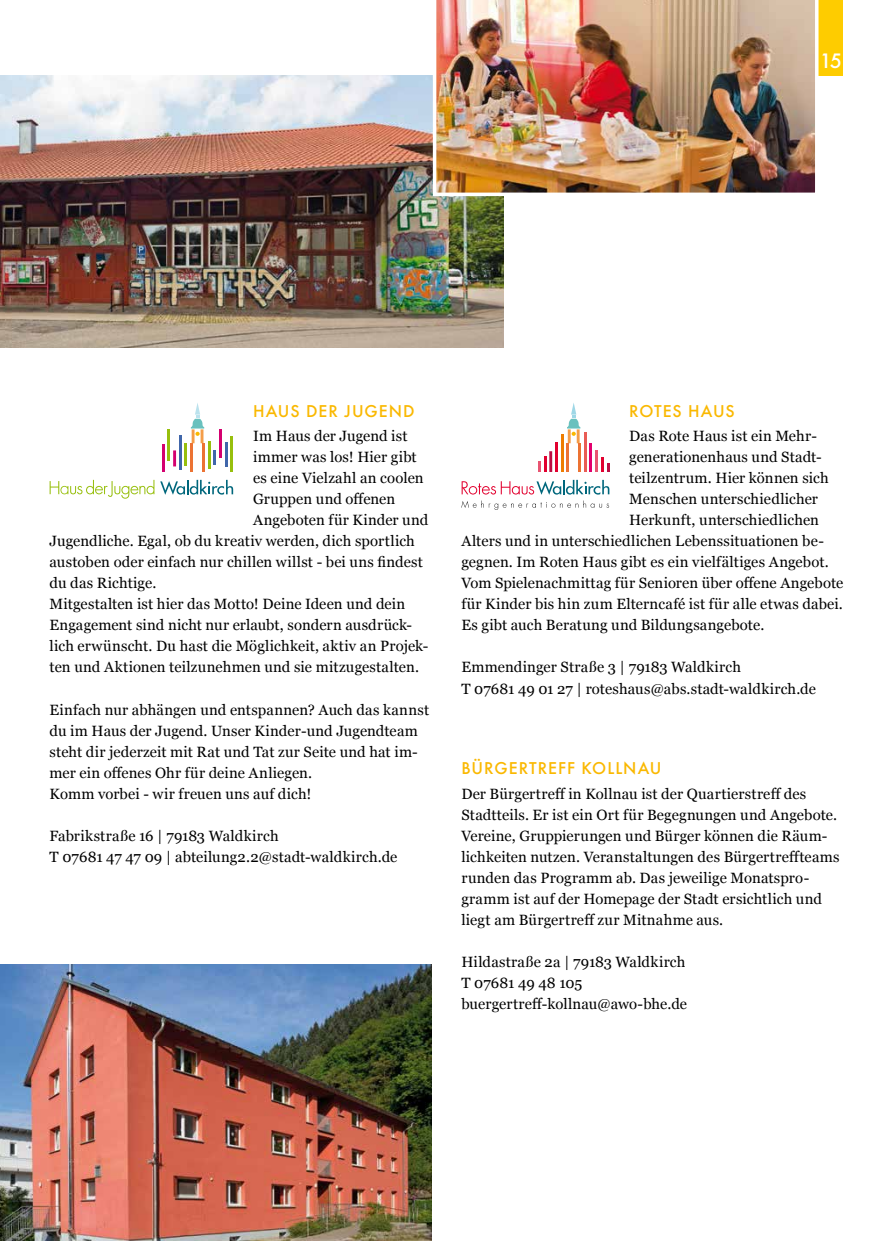
<style>
.page{position:relative;width:893px;height:1241px;background:#fff}
.page>*{position:absolute;margin:0;border:0;box-sizing:border-box;transform-origin:0 0}
.t1{font:500 19.25px "Futura";color:#fff}
.t2{font:500 15.75px "Futura";letter-spacing:.065em;color:#fab800}
.t3{font:14.88px/21px "Georgia";letter-spacing:.01em;color:#000}
</style>
<div class="page">
<img style="left:0;top:964px;width:432px;height:276px">
<div style="left:819px;top:0;width:24px;height:76px;background:#fecc00"></div>
<hr style="left:184px;top:443px;width:3px;height:22px;background:#97bf0d">
<hr style="left:179px;top:435px;width:3px;height:34px;background:#4066aa">
<hr style="left:173px;top:450px;width:3px;height:16px;background:#d4006f">
<hr style="left:167px;top:429px;width:3px;height:32px;background:#97bf0d">
<hr style="left:162px;top:444px;width:3px;height:28px;background:#d4006f">
<hr style="left:230px;top:436px;width:3px;height:36px;background:#97bf0d">
<hr style="left:225px;top:442px;width:3px;height:25px;background:#4066aa">
<hr style="left:219px;top:429px;width:3px;height:29px;background:#d4006f">
<hr style="left:213px;top:450px;width:3px;height:14px;background:#4066aa">
<hr style="left:208px;top:440px;width:3px;height:28px;background:#97bf0d">
<svg style="left:191px;top:403px;width:13px;height:40px"></svg>
<hr style="left:202px;top:443px;width:3px;height:29px;background:#ec7333">
<hr style="left:190px;top:443px;width:3px;height:29px;background:#ec7333">
<svg style="left:160px;top:480px;width:73px;height:14px"></svg>
<svg style="left:50px;top:480px;width:104px;height:18px"></svg>
<hr style="left:561px;top:434px;width:3px;height:38px;background:#ee7d00">
<hr style="left:555px;top:442px;width:3px;height:30px;background:#e2002f">
<hr style="left:549px;top:451px;width:3px;height:21px;background:#bc0d42">
<svg style="left:538px;top:456px;width:8px;height:16px"></svg>
<svg style="left:607px;top:463px;width:2px;height:9px"></svg>
<hr style="left:601px;top:457px;width:3px;height:15px;background:#e2002f">
<hr style="left:595px;top:450px;width:3px;height:22px;background:#e85572">
<hr style="left:589px;top:443px;width:3px;height:29px;background:#e2006e">
<hr style="left:584px;top:433px;width:3px;height:39px;background:#e95c55">
<svg style="left:567px;top:403px;width:13px;height:33px"></svg>
<hr style="left:568px;top:429px;width:3px;height:14px;background:#f49d49">
<hr style="left:577px;top:429px;width:3px;height:14px;background:#f49d49">
<hr style="left:578px;top:443px;width:3px;height:29px;background:#ec7333">
<hr style="left:566px;top:443px;width:3px;height:29px;background:#ec7333">
<svg style="left:461px;top:500px;width:148px;height:10px"></svg>
<svg style="left:462px;top:480px;width:147px;height:14px"></svg>
<img style="left:0;top:76px;width:503px;height:271px">
<img style="left:433px;top:0;width:382px;height:196px">
<p class="t1" style="left:820px;top:48px;width:24px">15</p>
<p class="t2" style="left:253px;top:400px;width:163px">HAUS DER JUGEND</p>
<p class="t3" style="left:253px;top:425px;width:156px">Im Haus der Jugend ist</p>
<p class="t3" style="left:253px;top:446px;width:165px">immer was los! Hier gibt</p>
<p class="t3" style="left:253px;top:467px;width:172px">es eine Vielzahl an coolen</p>
<p class="t3" style="left:253px;top:488px;width:144px">Gruppen und offenen</p>
<p class="t3" style="left:253px;top:509px;width:177px">Angeboten für Kinder und</p>
<p class="t3" style="left:50px;top:530px;width:367px">Jugendliche. Egal, ob du kreativ werden, dich sportlich</p>
<p class="t3" style="left:50px;top:551px;width:375px">austoben oder einfach nur chillen willst - bei uns findest</p>
<p class="t3" style="left:50px;top:572px;width:108px">du das Richtige.</p>
<p class="t3" style="left:50px;top:593px;width:357px">Mitgestalten ist hier das Motto! Deine Ideen und dein</p>
<p class="t3" style="left:50px;top:614px;width:364px">Engagement sind nicht nur erlaubt, sondern ausdrück-</p>
<p class="t3" style="left:50px;top:635px;width:380px">lich erwünscht. Du hast die Möglichkeit, aktiv an Projek-</p>
<p class="t3" style="left:50px;top:656px;width:371px">ten und Aktionen teilzunehmen und sie mitzugestalten.</p>
<p class="t3" style="left:50px;top:698px;width:381px">Einfach nur abhängen und entspannen? Auch das kannst du im Haus der Jugend. Unser Kinder-und Jugendteam steht dir jederzeit mit Rat und Tat zur Seite und hat im&shy;mer ein offenes Ohr für deine Anliegen.<br>Komm vorbei - wir freuen uns auf dich!</p>
<p class="t3" style="left:50px;top:824px;width:349px">Fabrikstraße 16 | 79183 Waldkirch<br>T 07681 47 47 09 | abteilung2.2@stadt-waldkirch.de</p>
<p class="t2" style="left:629px;top:400px;width:107px">ROTES HAUS</p>
<p class="t3" style="left:629px;top:425px;width:189px">Das Rote Haus ist ein Mehr-</p>
<p class="t3" style="left:629px;top:446px;width:194px">generationenhaus und Stadt-</p>
<p class="t3" style="left:629px;top:467px;width:201px">teilzentrum. Hier können sich</p>
<p class="t3" style="left:629px;top:488px;width:190px">Menschen unterschiedlicher</p>
<p class="t3" style="left:629px;top:509px;width:191px">Herkunft, unterschiedlichen</p>
<p class="t3" style="left:461px;top:530px;width:364px">Alters und in unterschiedlichen Lebenssituationen be-</p>
<p class="t3" style="left:461px;top:551px;width:369px">gegnen. Im Roten Haus gibt es ein vielfältiges Angebot.</p>
<p class="t3" style="left:461px;top:572px;width:383px">Vom Spielenachmittag für Senioren über offene Angebote</p>
<p class="t3" style="left:461px;top:593px;width:383px">für Kinder bis hin zum Elterncafé ist für alle etwas dabei.</p>
<p class="t3" style="left:461px;top:614px;width:304px">Es gibt auch Beratung und Bildungsangebote.</p>
<p class="t3" style="left:461px;top:656px;width:356px">Emmendinger Straße 3 | 79183 Waldkirch<br>T 07681 49 01 27 | roteshaus@abs.stadt-waldkirch.de</p>
<p class="t2" style="left:461px;top:757px;width:202px">BÜRGERTREFF KOLLNAU</p>
<p class="t3" style="left:461px;top:782px;width:380px">Der Bürgertreff in Kollnau ist der Quartierstreff des Stadtteils. Er ist ein Ort für Begegnungen und Angebote.<br>Vereine, Gruppierungen und Bürger können die Räum&shy;lichkeiten nutzen. Veranstaltungen des Bürgertreffteams runden das Programm ab. Das jeweilige Monatspro&shy;gramm ist auf der Homepage der Stadt ersichtlich und liegt am Bürgertreff zur Mitnahme aus.</p>
<p class="t3" style="left:461px;top:950px;width:227px">Hildastraße 2a | 79183 Waldkirch<br>T 07681 49 48 105 buergertreff-kollnau@awo-bhe.de</p>
</div>
